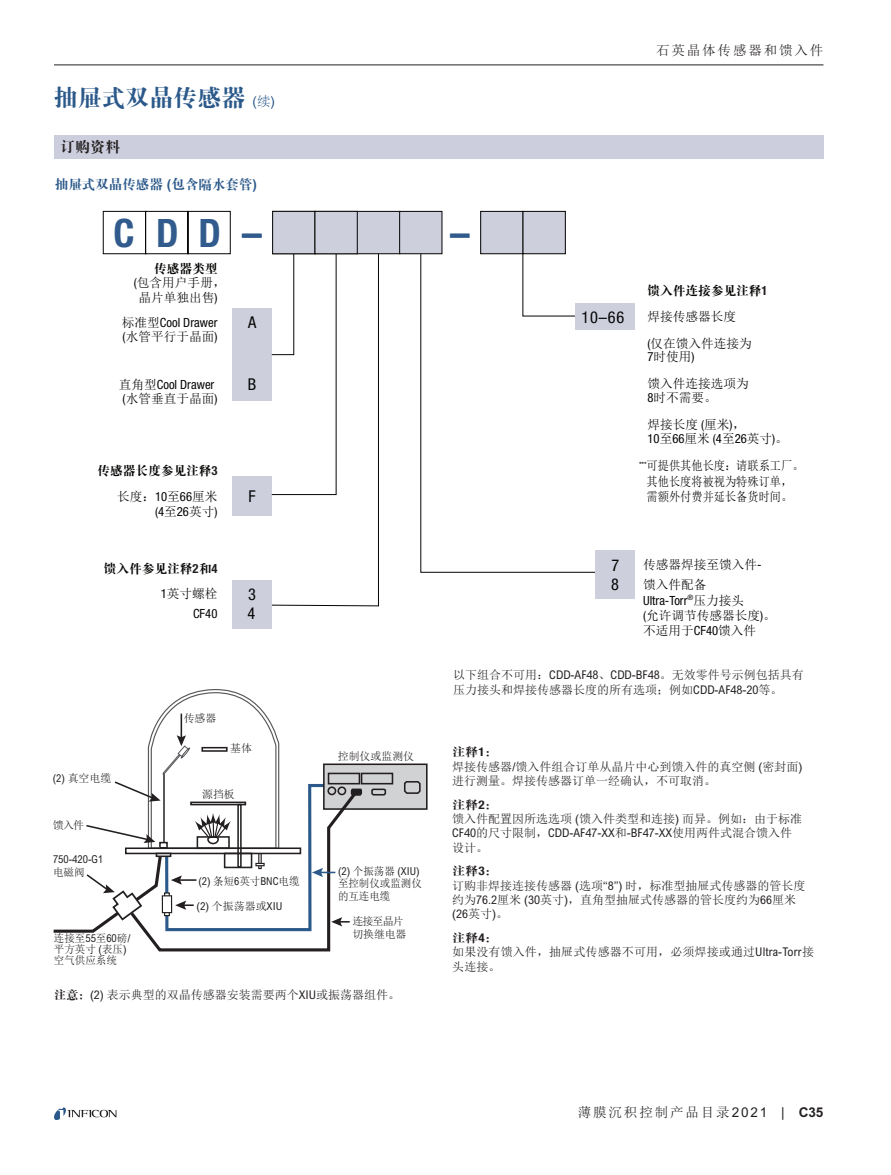
<style>
.page{position:relative;width:891px;height:1175px;background:#fff}
.page>*{position:absolute;margin:0;border:0;box-sizing:border-box;transform-origin:0 0}
.t1{font:700 condensed 39.15px "Helvetica Neue";color:#315b8d}
.subhead_16{font:24px "FZDBSJW GB1 0";color:#2b598a}
.t2{font:condensed 16.35px/19.5px "Helvetica Neue";color:#050504}
.CHART__subhead{font:15px "FZDBSJW GB1 0";color:#231f20}
.t3{font:13.5px "Sim Sun";letter-spacing:.14em;color:#231f20}
.SPECS{font:13.5px "FZDBSJW GB1 0";color:#2b598a}
.t4{font:12.6px/26.5px "Sim Sun";color:#050504}
.t5{font:condensed 12.6px/24.8px "Helvetica Neue";color:#050504;text-align:right}
.t6{font:12.6px/25.5px "FZDBSJW GB1 0";color:#050504;text-align:right}
.t7{font:12.6px/15.1px "Sim Sun";color:#050504;text-align:center;scale:.88 1}
.NOTES{font:12px/14.4px "Sim Sun";color:#231f20}
.t8{font:10.95px "Sim Sun";color:#231f20}
.t9{font:10.95px/12.5px "Sim Sun";color:#231f20;scale:.96 1}
.t10{font:10.95px/10.9px "Sim Sun";color:#211f1f;scale:.96 1}
.t11{font:condensed 10.95px/12.5px "Arial MT Std";color:#211f1f;scale:.96 1}
.t12{font:condensed 10.95px "Arial MT Std";color:#231f20;scale:.96 1}
.t13{font:condensed 10.95px "Arial MT Std";color:#231f20}
.s1{font-family:"Arial MT Std";font-size:13.5px}
.s2{font-family:"Sim Sun";font-size:13.5px}
.s3{font-family:"Arial MT Std";font-weight:700}
.s4{font-family:"FZDBSJW GB1 0"}
.s5{font-family:"Helvetica Neue";font-stretch:condensed}
.s6{font-family:"Sim Sun";font-stretch:normal}
.s7{font-family:"Helvetica Neue";font-weight:700;font-stretch:condensed;color:#231f20}
.s8{font-family:"Sim Sun"}
.s9{font-family:"Arial MT Std";font-stretch:condensed}
.s10{font-family:"Helvetica Neue";font-weight:700;font-stretch:condensed}
.s11{font-family:"Arial MT Std"}
</style>
<div class="page">
<hr style="left:54px;top:64px;width:769px;height:1px;background:#231f20">
<svg style="left:54px;top:1107px;width:62px;height:13px"></svg>
<svg style="left:260px;top:495px;width:119px;height:111px"></svg>
<svg style="left:420px;top:329px;width:196px;height:244px"></svg>
<div style="left:233px;top:580px;width:39px;height:49px;background:#cdcfdd"></div>
<div style="left:596px;top:550px;width:39px;height:49px;background:#cdcfdd"></div>
<div style="left:233px;top:308px;width:39px;height:93px;background:#cdcfdd"></div>
<div style="left:233px;top:476px;width:39px;height:39px;background:#cdcfdd"></div>
<svg style="left:103px;top:211px;width:128px;height:43px"></svg>
<svg style="left:271px;top:211px;width:172px;height:284px"></svg>
<svg style="left:480px;top:211px;width:95px;height:106px"></svg>
<div style="left:575px;top:303px;width:60px;height:26px;background:#cdcfdd"></div>
<div style="left:324px;top:764px;width:103px;height:45px;background:#d1d2d4"></div>
<div style="left:323px;top:763px;width:105px;height:46px;border:2px solid #231f20"></div>
<div style="left:361px;top:772px;width:32px;height:12px;border:2px solid #231f20"></div>
<svg style="left:371px;top:788px;width:16px;height:8px"></svg>
<svg style="left:404px;top:781px;width:17px;height:13px"></svg>
<svg style="left:53px;top:689px;width:310px;height:263px"></svg>
<div style="left:54px;top:135px;width:770px;height:24px;background:#cdcedd"></div>
<p class="subhead_16" style="left:53px;top:85px;width:223px">抽屉式双晶传感器 <span class="s1">(</span><span class="s2">续</span><span class="s1">)</span></p>
<p class="CHART__subhead" style="left:60px;top:139px;width:61px">订购资料</p>
<p class="SPECS" style="left:55px;top:177px;width:204px">抽屉式双晶传感器 <span class="s3">(</span>包含隔水套管<span class="s3">)</span></p>
<p class="t1" style="left:114px;top:209px;width:109px">C D D</p>
<p class="t4" style="left:134px;top:261px;width:93px;line-height:14px;text-indent:20px"><span class="s4">传感器类型<br></span><span class="s5">(</span>包含用户手册，</p>
<p class="t5" style="left:122px;top:285px;width:97px"><span class="s6">晶片单独出售</span>)<br><span class="s6">标准型</span>Cool Drawer</p>
<p class="t4" style="left:123px;top:323px;width:96px"><span class="s5">(</span>水管平行于晶面<span class="s5">)</span></p>
<p class="t5" style="left:119px;top:377px;width:100px;line-height:14px;text-align:center"><span class="s6">直角型</span>Cool Drawer (<span class="s6">水管垂直于晶面</span>)</p>
<p class="t1" style="left:242px;top:209px;width:21px">–</p>
<p class="t1" style="left:450px;top:209px;width:21px">–</p>
<p class="t2" style="left:248px;top:312px;width:10px">A</p>
<p class="t2" style="left:248px;top:374px;width:10px">B</p>
<p class="t6" style="left:97px;top:458px;width:122px">传感器长度参见注释<span class="s7">3</span><span class="s8">长度：</span><span class="s5">10</span><span class="s8">至</span><span class="s5">66</span><span class="s8">厘米</span></p>
<p class="t5" style="left:155px;top:499px;width:64px">(4<span class="s6">至</span>26<span class="s6">英寸</span>)</p>
<p class="t6" style="left:104px;top:556px;width:115px">馈入件参见注释<span class="s7">2</span>和<span class="s7">4<br></span><span class="s5">1</span><span class="s8">英寸螺栓</span></p>
<p class="t5" style="left:193px;top:601px;width:26px">CF40</p>
<p class="t2" style="left:248px;top:486px;width:9px">F</p>
<p class="t2" style="left:248px;top:584px;width:10px">3<br>4</p>
<p class="t3" style="left:656px;top:43px;width:169px">石英晶体传感器和馈入件</p>
<p class="t2" style="left:582px;top:307px;width:44px">10–66</p>
<p class="t6" style="left:648px;top:278px;width:122px">馈入件连接参见注释<span class="s7">1</span></p>
<p class="t4" style="left:648px;top:303px;width:106px">焊接传感器长度<br><span class="s5">(</span>仅在馈入件连接为</p>
<p class="t4" style="left:648px;top:343px;width:103px"><span class="s5">7</span>时使用<span class="s5">)<br></span>馈入件连接选项为</p>
<p class="t4" style="left:648px;top:384px;width:99px"><span class="s5">8</span>时不需要。<br>焊接长度 <span class="s5">(</span>厘米<span class="s5">)</span>，</p>
<p class="t5" style="left:648px;top:425px;width:142px">10<span class="s6">至</span>66<span class="s6">厘米</span> (4<span class="s6">至</span>26<span class="s6">英寸</span>)<span class="s6">。</span></p>
<p class="t7" style="left:639px;top:458px;width:188px"><sup>***</sup>可提供其他长度：请联系工厂。其他长度将被视为特殊订单，<br>需额外付费并延长备货时间。</p>
<p class="t2" style="left:611px;top:555px;width:9px">7<br>8</p>
<p class="t4" style="left:643px;top:555px;width:120px;line-height:20px">传感器焊接至馈入件<span class="s5">-</span>馈入件配备</p>
<p class="t4" style="left:643px;top:592px;width:134px;line-height:15.1px"><span class="s5">Ultra-Torr</span><sup>®</sup>压力接头<br><span class="s5">(</span>允许调节传感器长度<span class="s5">)</span>。不适用于<span class="s5">CF40</span>馈入件</p>
<p class="t8" style="left:53px;top:772px;width:60px"><span class="s9">(2)</span> 真空电缆</p>
<p class="t8" style="left:53px;top:820px;width:33px">馈入件</p>
<p class="t11" style="left:53px;top:853px;width:54px">750-420-G1<span class="s6">电磁阀</span></p>
<p class="t8" style="left:184px;top:713px;width:34px">传感器</p>
<p class="t8" style="left:230px;top:742px;width:23px">基体</p>
<p class="t8" style="left:202px;top:788px;width:34px">源挡板</p>
<p class="t12" style="left:198px;top:874px;width:107px">(2) <span class="s6">条短</span>6<span class="s6">英寸</span>BNC<span class="s6">电缆</span></p>
<p class="t13" style="left:197px;top:899px;width:87px">(2) <span class="s6">个振荡器或</span>XIU</p>
<p class="t8" style="left:338px;top:750px;width:78px">控制仪或监测仪</p>
<p class="t9" style="left:338px;top:864px;width:89px"><span class="s9">(2)</span> 个振荡器 <span class="s9">(XIU)</span>至控制仪或监测仪的互连电缆</p>
<p class="t8" style="left:353px;top:916px;width:53px">连接至晶片</p>
<p class="t10" style="left:54px;top:933px;width:81px">连接至<span class="s9">55</span>至<span class="s9">60</span>磅<span class="s9">/</span></p>
<p class="t8" style="left:353px;top:928px;width:55px">切换继电器</p>
<p class="t10" style="left:54px;top:944px;width:77px">平方英寸 <span class="s9">(</span>表压<span class="s9">)</span>空气供应系统</p>
<p class="NOTES" style="left:54px;top:987px;width:348px"><span class="s4">注意：</span><span class="s9">(2)</span> 表示典型的双晶传感器安装需要两个<span class="s9">XIU</span>或振荡器组件。</p>
<p class="NOTES" style="left:453px;top:668px;width:352px">以下组合不可用：<span class="s9">CDD-AF48</span>、<span class="s9">CDD-BF48</span>。无效零件号示例包括具有压力接头和焊接传感器长度的所有选项；例如<span class="s9">CDD-AF48-20</span>等。</p>
<p class="NOTES" style="left:452px;top:744px;width:352px"><span class="s4">注释</span><span class="s10">1</span><span class="s4">：<br></span>焊接传感器<span class="s9">/</span>馈入件组合订单从晶片中心到馈入件的真空侧 <span class="s9">(</span>密封面<span class="s9">)</span>进行测量。焊接传感器订单一经确认，不可取消。</p>
<p class="NOTES" style="left:452px;top:797px;width:351px"><span class="s4">注释</span><span class="s10">2</span><span class="s4">：<br></span>馈入件配置因所选选项 <span class="s9">(</span>馈入件类型和连接<span class="s9">)</span> 而异。例如：由于标准<br><span class="s9">CF40</span>的尺寸限制，<span class="s9">CDD-AF47-XX</span>和<span class="s9">-BF47-XX</span>使用两件式混合馈入件设计。</p>
<p class="NOTES" style="left:452px;top:863px;width:355px"><span class="s4">注释</span><span class="s10">3</span><span class="s4">：<br></span>订购非焊接连接传感器 <span class="s9">(</span>选项<span class="s9">“8”)</span> 时，标准型抽屉式传感器的管长度约为<span class="s9">76.2</span>厘米 <span class="s9">(30</span>英寸<span class="s9">)</span>，直角型抽屉式传感器的管长度约为<span class="s9">66</span>厘米<span class="s9">(26</span>英寸<span class="s9">)</span>。</p>
<p class="NOTES" style="left:452px;top:930px;width:363px"><span class="s4">注释</span><span class="s10">4</span><span class="s4">：<br></span>如果没有馈入件，抽屉式传感器不可用，必须焊接或通过<span class="s9">Ultra-Torr</span>接头连接。</p>
<p class="t3" style="left:578px;top:1105px;width:247px">薄膜沉积控制产品目录<span class="s11">2021 |</span> <span class="s3">C35</span></p>
</div>
